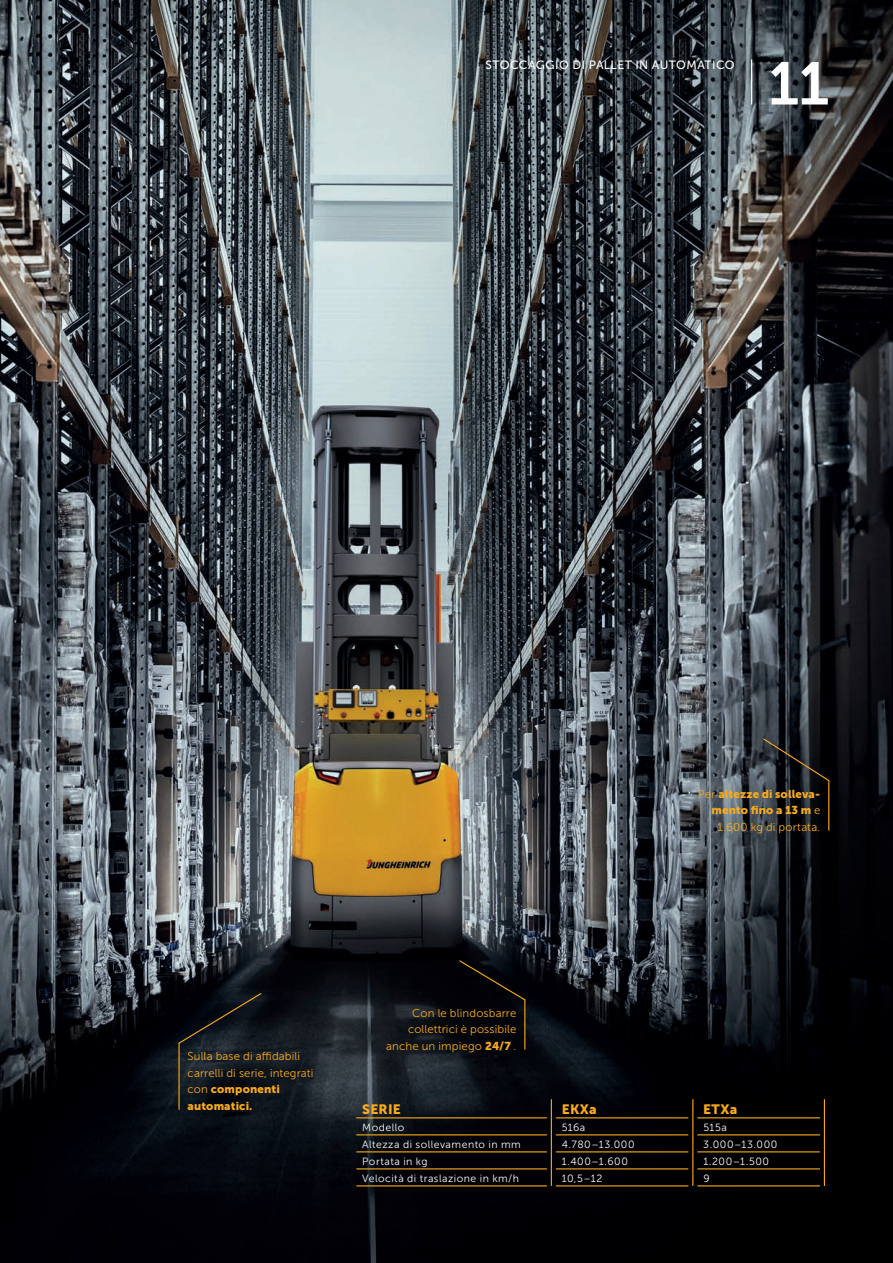
<style>
.page{position:relative;width:893px;height:1263px;background:#fff}
.page>*{position:absolute;margin:0;border:0;box-sizing:border-box;transform-origin:0 0}
.t1{font:60px "Museo JH Slab 700";color:#fff}
.t2{font:13.5px "Museo JH Sans 900";letter-spacing:.02em;color:#faab1a}
.t3{font:12px "Museo JH Sans 500";letter-spacing:.035em;color:#fff}
.t4{font:11.4px/16.5px "Museo JH Sans 300";letter-spacing:.015em;color:#faab1a}
.t5{font:11.4px/16.5px "Museo JH Sans 900";letter-spacing:.015em;color:#faab1a}
.t6{font:10.5px "Museo JH Sans 300";letter-spacing:.045em;color:#fff}
.s1{font-family:"Museo JH Sans 300"}
.s2{font-family:"Museo JH Sans 900"}
</style>
<div class="page">
<img style="left:0;top:0;width:893px;height:1263px">
<hr style="left:751px;top:59px;width:1px;height:45px;background:#fff">
<hr style="left:356px;top:1134px;width:191px;height:1px;background:#faab1a">
<hr style="left:697px;top:1134px;width:123px;height:1px;background:#faab1a">
<hr style="left:356px;top:1151px;width:191px;height:1px;background:#faab1a">
<hr style="left:697px;top:1151px;width:123px;height:1px;background:#faab1a">
<hr style="left:356px;top:1168px;width:191px;height:1px;background:#faab1a">
<hr style="left:556px;top:1168px;width:132px;height:1px;background:#faab1a">
<hr style="left:697px;top:1168px;width:123px;height:1px;background:#faab1a">
<hr style="left:356px;top:1185px;width:191px;height:1px;background:#faab1a">
<hr style="left:556px;top:1185px;width:132px;height:1px;background:#faab1a">
<hr style="left:697px;top:1185px;width:123px;height:1px;background:#faab1a">
<hr style="left:356px;top:1117px;width:191px;height:1px;background:#faab1a">
<hr style="left:697px;top:1117px;width:123px;height:1px;background:#faab1a">
<hr style="left:556px;top:1134px;width:132px;height:1px;background:#faab1a">
<hr style="left:556px;top:1151px;width:132px;height:1px;background:#faab1a">
<hr style="left:556px;top:1117px;width:132px;height:1px;background:#faab1a">
<svg style="left:692px;top:1099px;width:1px;height:87px"></svg>
<svg style="left:824px;top:1099px;width:1px;height:87px"></svg>
<svg style="left:551px;top:1099px;width:1px;height:87px"></svg>
<hr style="left:178px;top:1043px;width:2px;height:67px;background:#faab1a">
<hr style="left:524px;top:999px;width:1px;height:50px;background:#faab1a">
<hr style="left:828px;top:780px;width:1px;height:50px;background:#faab1a">
<svg style="left:177px;top:992px;width:85px;height:53px;background:#101318"></svg>
<svg style="left:458px;top:959px;width:68px;height:42px;background:#090809"></svg>
<svg style="left:762px;top:737px;width:68px;height:45px;background:#222325"></svg>
<p class="t3" style="left:485px;top:57px;width:251px">STOCCAGGIO DI PALLET IN AUTOMATICO</p>
<h1 class="t1" style="left:769px;top:49px;width:62px">11</h1>
<p class="t5" style="left:698px;top:786px;width:124px;text-align:right"><span class="s1">Per</span> altezze di solleva&shy;mento fino a 13 m <span class="s1">e</span></p>
<p class="t4" style="left:717px;top:819px;width:104px">1.600 kg di portata.</p>
<p class="t4" style="left:188px;top:1049px;width:127px">Sulla base di affidabili carrelli di serie, integrati</p>
<p class="t5" style="left:188px;top:1082px;width:94px"><span class="s1">con</span> componenti automatici.</p>
<p class="t4" style="left:386px;top:1005px;width:132px;text-align:right">Con le blindosbarre collettrici è possibile anche un impiego <span class="s2">24/7</span> .</p>
<p class="t2" style="left:362px;top:1104px;width:40px">SERIE</p>
<p class="t2" style="left:562px;top:1104px;width:36px">EKXa</p>
<p class="t2" style="left:703px;top:1104px;width:35px">ETXa</p>
<p class="t6" style="left:362px;top:1123px;width:44px">Modello</p>
<p class="t6" style="left:562px;top:1123px;width:25px">516a</p>
<p class="t6" style="left:703px;top:1123px;width:25px">515a</p>
<p class="t6" style="left:362px;top:1140px;width:160px">Altezza di sollevamento in mm</p>
<p class="t6" style="left:562px;top:1140px;width:74px">4.780–13.000</p>
<p class="t6" style="left:703px;top:1140px;width:76px">3.000–13.000</p>
<p class="t6" style="left:362px;top:1157px;width:67px">Portata in kg</p>
<p class="t6" style="left:562px;top:1157px;width:68px">1.400–1.600</p>
<p class="t6" style="left:703px;top:1157px;width:67px">1.200–1.500</p>
<p class="t6" style="left:362px;top:1174px;width:158px">Velocità di traslazione in km/h</p>
<p class="t6" style="left:562px;top:1174px;width:42px">10,5–12</p>
<p class="t6" style="left:703px;top:1174px;width:8px">9</p>
</div>
